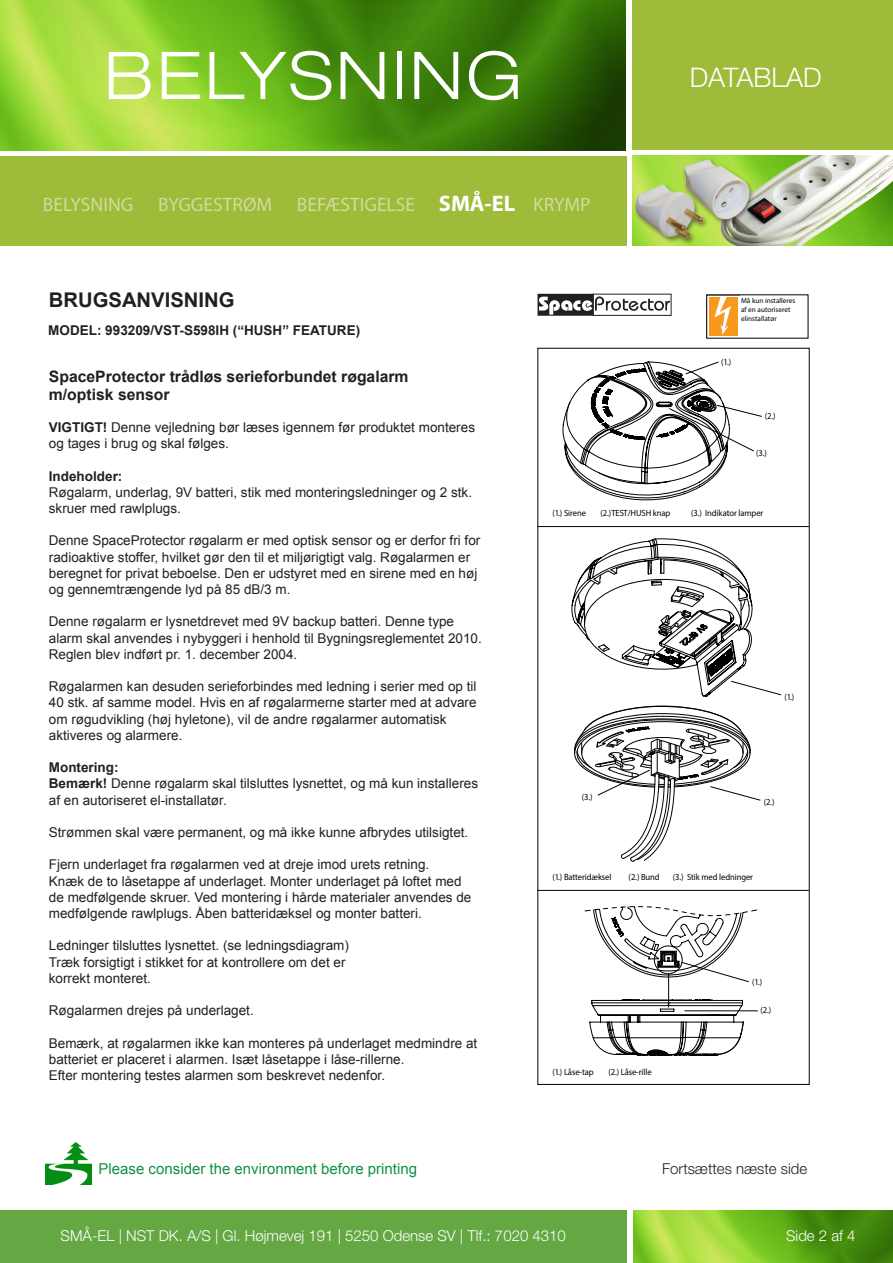
<style>
.page{position:relative;width:893px;height:1263px;background:#fff}
.page>*{position:absolute;margin:0;border:0;box-sizing:border-box;transform-origin:0 0}
.t1{font:300 expanded 66px "Helvetica Neue LT Std";letter-spacing:.05em;color:#fff}
.t2{font:300 27px "Helvetica Neue LT Std";color:#fff}
.t3{font:700 22.5px "Myriad Pro";color:#fff}
.t4{font:700 20.25px "Arial";color:#231f20}
.t5{font:19.5px "Myriad Pro";color:#fff}
.t6{font:700 15.75px "Arial";color:#231f20}
.t7{font:300 15px "Helvetica Neue LT Std";color:#fff}
.t8{font:15px "Arial";color:#129045}
.t9{font:300 15px "Helvetica Neue LT Std";color:#231f20}
.t10{font:13.5px/16.2px "Arial";color:#231f20}
.t11{font:700 13.5px "Arial";color:#231f20}
.t12{font:9px "Univers 55 Roman";letter-spacing:-.01em;color:#000;scale:.95 1}
.t13{font:condensed 7.5px/8.2px "Univers";color:#000}
.t14{font:condensed 7.2px/8.7px "Univers 57";color:#000}
.s1{font-weight:700}
</style>
<div class="page">
<img style="left:633px;top:1211px;width:260px;height:52px">
<div style="left:0;top:1210px;width:626px;height:53px;background:#64a743"></div>
<img style="left:0;top:0;width:626px;height:150px">
<div style="left:0;top:156px;width:626px;height:89px;background:#9fbb3a"></div>
<div style="left:632px;top:0;width:261px;height:150px;background:#9fbb3a"></div>
<img style="left:46px;top:1142px;width:46px;height:43px">
<img style="left:632px;top:156px;width:89px;height:89px">
<img style="left:721px;top:156px;width:172px;height:89px">
<img style="left:632px;top:181px;width:76px;height:65px">
<img style="left:673px;top:155px;width:89px;height:73px">
<div style="left:538px;top:294px;width:56px;height:22px;border:1px solid #231f20"></div>
<div style="left:593px;top:294px;width:78px;height:22px;border:1px solid #231f20"></div>
<svg style="left:539px;top:296px;width:131px;height:19px"></svg>
<svg style="left:571px;top:538px;width:211px;height:159px"></svg>
<hr style="left:537px;top:890px;width:272px;height:1px;background:#000">
<hr style="left:537px;top:526px;width:272px;height:1px;background:#000">
<svg style="left:574px;top:705px;width:187px;height:157px"></svg>
<svg style="left:562px;top:361px;width:200px;height:140px"></svg>
<svg style="left:585px;top:906px;width:172px;height:149px"></svg>
<hr style="left:685px;top:1010px;width:73px;height:1px;background:#000">
<svg style="left:737px;top:297px;width:1px;height:39px"></svg>
<div style="left:709px;top:297px;width:28px;height:39px;background:#f8991d"></div>
<img style="left:714px;top:297px;width:17px;height:37px">
<p class="t1" style="left:104px;top:36px;width:419px">BELYSNING</p>
<p class="t3" style="left:439px;top:189px;width:78px">SMÅ-EL</p>
<h3 class="t5" style="left:43px;top:193px;width:92px">BELYSNING</h3>
<h3 class="t5" style="left:158px;top:193px;width:115px">BYGGESTRØM</h3>
<h3 class="t5" style="left:297px;top:193px;width:120px">BEFÆSTIGELSE</h3>
<h3 class="t5" style="left:533px;top:193px;width:59px">KRYMP</h3>
<p class="t4" style="left:49px;top:287px;width:187px">BRUGSANVISNING</p>
<p class="t11" style="left:48px;top:321px;width:313px">MODEL: 993209/VST-S598IH (“HUSH” FEATURE)</p>
<p class="t2" style="left:690px;top:61px;width:133px">DATABLAD</p>
<p class="t13" style="left:740px;top:296px;width:107px">Må kun installeres af en autoriseret elinstallatør.</p>
<p class="t14" style="left:741px;top:296px;width:56px">Må kun installeres af en autoriseret elinstallatør</p>
<p class="t12" style="left:721px;top:356px;width:12px">(1.)</p>
<p class="t6" style="left:49px;top:366px;width:361px">SpaceProtector trådløs serieforbundet røgalarm</p>
<p class="t6" style="left:49px;top:384px;width:122px">m/optisk sensor</p>
<p class="t10" style="left:49px;top:419px;width:428px"><span class="s1">VIGTIGT!</span> Denne vejledning bør læses igennem før produktet monteres og tages i brug og skal følges.</p>
<p class="t11" style="left:49px;top:467px;width:75px">Indeholder:</p>
<p class="t10" style="left:49px;top:484px;width:425px">Røgalarm, underlag, 9V batteri, stik med monteringsledninger og 2 stk. skruer med rawlplugs.</p>
<p class="t10" style="left:49px;top:533px;width:433px">Denne SpaceProtector røgalarm er med optisk sensor og er derfor fri for radioaktive stoffer, hvilket gør den til et miljørigtigt valg. Røgalarmen er beregnet for privat beboelse. Den er udstyret med en sirene med en høj og gennemtrængende lyd på 85 dB/3 m.</p>
<p class="t10" style="left:49px;top:614px;width:434px">Denne røgalarm er lysnetdrevet med 9V backup batteri. Denne type alarm skal anvendes i nybyggeri i henhold til Bygningsreglementet 2010.<br>Reglen blev indført pr. 1. december 2004.</p>
<p class="t10" style="left:49px;top:678px;width:429px">Røgalarmen kan desuden serieforbindes med ledning i serier med op til 40 stk. af samme model. Hvis en af røgalarmerne starter med at advare om røgudvikling (høj hyletone), vil de andre røgalarmer automatisk aktiveres og alarmere.</p>
<p class="t11" style="left:49px;top:758px;width:71px">Montering:</p>
<p class="t10" style="left:49px;top:776px;width:431px"><span class="s1">Bemærk!</span> Denne røgalarm skal tilsluttes lysnettet, og må kun installeres af en autoriseret el-installatør.</p>
<p class="t10" style="left:49px;top:824px;width:421px">Strømmen skal være permanent, og må ikke kunne afbrydes utilsigtet.</p>
<p class="t10" style="left:49px;top:857px;width:424px">Fjern underlaget fra røgalarmen ved at dreje imod urets retning.<br>Knæk de to låsetappe af underlaget. Monter underlaget på loftet med de medfølgende skruer. Ved montering i hårde materialer anvendes de medfølgende rawlplugs. Åben batteridæksel og monter batteri.</p>
<p class="t10" style="left:49px;top:938px;width:302px">Ledninger tilsluttes lysnettet. (se ledningsdiagram)</p>
<p class="t10" style="left:49px;top:954px;width:298px">Træk forsigtigt i stikket for at kontrollere om det er</p>
<p class="t10" style="left:49px;top:970px;width:104px">korrekt monteret.</p>
<p class="t10" style="left:49px;top:1002px;width:206px">Røgalarmen drejes på underlaget.</p>
<p class="t10" style="left:49px;top:1035px;width:430px">Bemærk, at røgalarmen ikke kan monteres på underlaget medmindre at batteriet er placeret i alarmen. Isæt låsetappe i låse-rillerne.<br>Efter montering testes alarmen som beskrevet nedenfor.</p>
<p class="t12" style="left:765px;top:410px;width:13px">(2.)</p>
<p class="t12" style="left:756px;top:447px;width:13px">(3.)</p>
<p class="t12" style="left:552px;top:508px;width:37px">(1.) Sirene</p>
<p class="t12" style="left:600px;top:508px;width:75px">(2.)TEST/HUSH knap</p>
<p class="t12" style="left:691px;top:508px;width:77px">(3.) Indikator lamper</p>
<p class="t12" style="left:784px;top:691px;width:12px">(1.)</p>
<p class="t12" style="left:582px;top:792px;width:13px">(3.)</p>
<p class="t12" style="left:764px;top:796px;width:13px">(2.)</p>
<p class="t12" style="left:552px;top:871px;width:64px">(1.) Batteridæksel</p>
<p class="t12" style="left:629px;top:871px;width:34px">(2.) Bund</p>
<p class="t12" style="left:673px;top:871px;width:86px">(3.) Stik med ledninger</p>
<p class="t12" style="left:552px;top:1066px;width:45px">(1.) Låse-tap</p>
<p class="t12" style="left:608px;top:1066px;width:47px">(2.) Låse-rille</p>
<p class="t12" style="left:752px;top:976px;width:12px">(1.)</p>
<p class="t12" style="left:760px;top:1005px;width:13px">(2.)</p>
<p class="t8" style="left:99px;top:1159px;width:320px">Please consider the environment before printing</p>
<p class="t9" style="left:662px;top:1159px;width:146px">Fortsættes næste side</p>
<p class="t7" style="left:61px;top:1227px;width:507px">SMÅ-EL | NST DK. A/S | Gl. Højmevej 191 | 5250 Odense SV | Tlf.: 7020 4310</p>
<p class="t7" style="left:786px;top:1227px;width:71px">Side 2 af 4</p>
</div>
